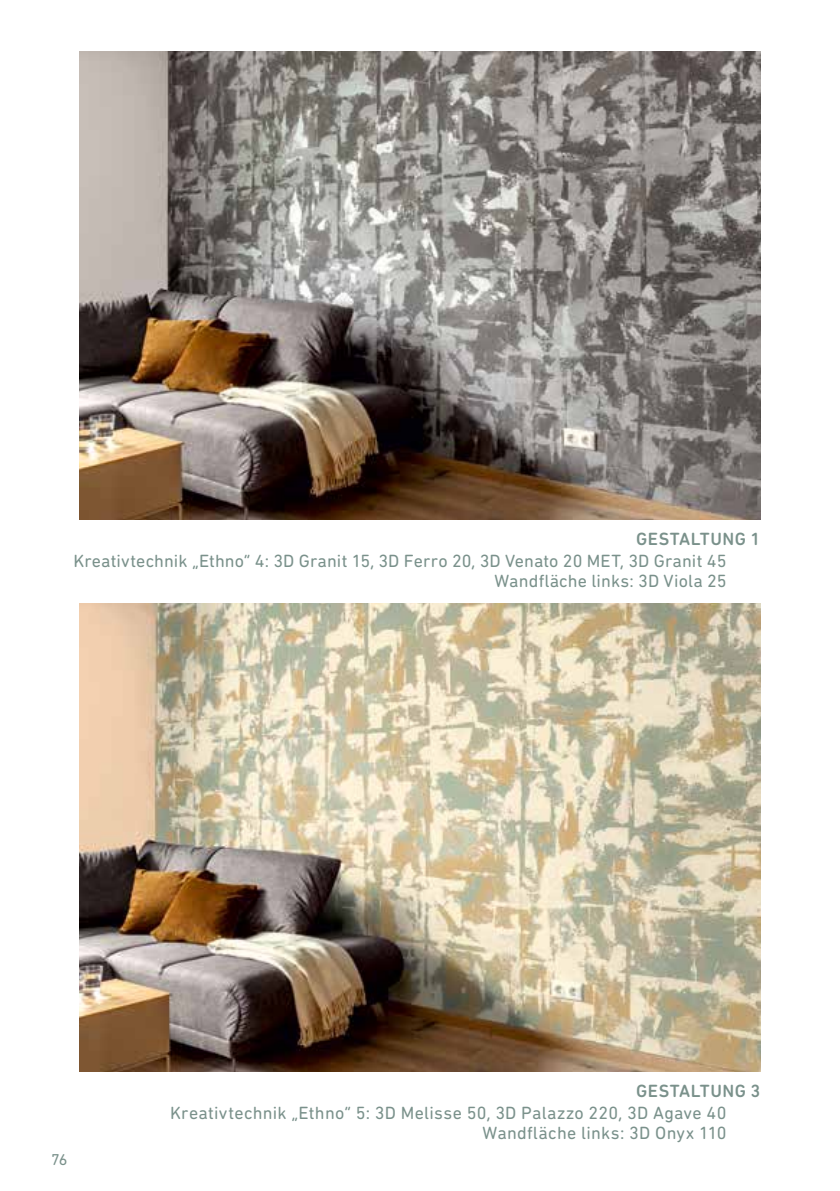
<style>
.page{position:relative;width:840px;height:1191px;background:#fff}
.page>*{position:absolute;margin:0;border:0;box-sizing:border-box;transform-origin:0 0}
.t1{font:18px/20px "DIN Next Rounded LT Pro";letter-spacing:.01em;color:#7a918b;text-align:right}
.t2{font:500 18px "DIN Next Rounded LT Pro";letter-spacing:.025em;color:#7a918b}
.t3{font:16px "DIN Next Rounded LT Pro";color:#7a918b}
</style>
<div class="page">
<img style="left:79px;top:51px;width:681px;height:468px">
<img style="left:79px;top:603px;width:681px;height:468px">
<p class="t2" style="left:636px;top:528px;width:126px">GESTALTUNG 1</p>
<p class="t1" style="left:73px;top:551px;width:654px">Kreativtechnik „Ethno“ 4: 3D Granit 15, 3D Ferro 20, 3D Venato 20 MET, 3D Granit 45<br>Wandfläche links: 3D Viola 25</p>
<p class="t3" style="left:51px;top:1150px;width:18px">76</p>
<p class="t2" style="left:636px;top:1080px;width:126px">GESTALTUNG 3</p>
<p class="t1" style="left:170px;top:1103px;width:557px">Kreativtechnik „Ethno“ 5: 3D Melisse 50, 3D Palazzo 220, 3D Agave 40<br>Wandfläche links: 3D Onyx 110</p>
</div>
